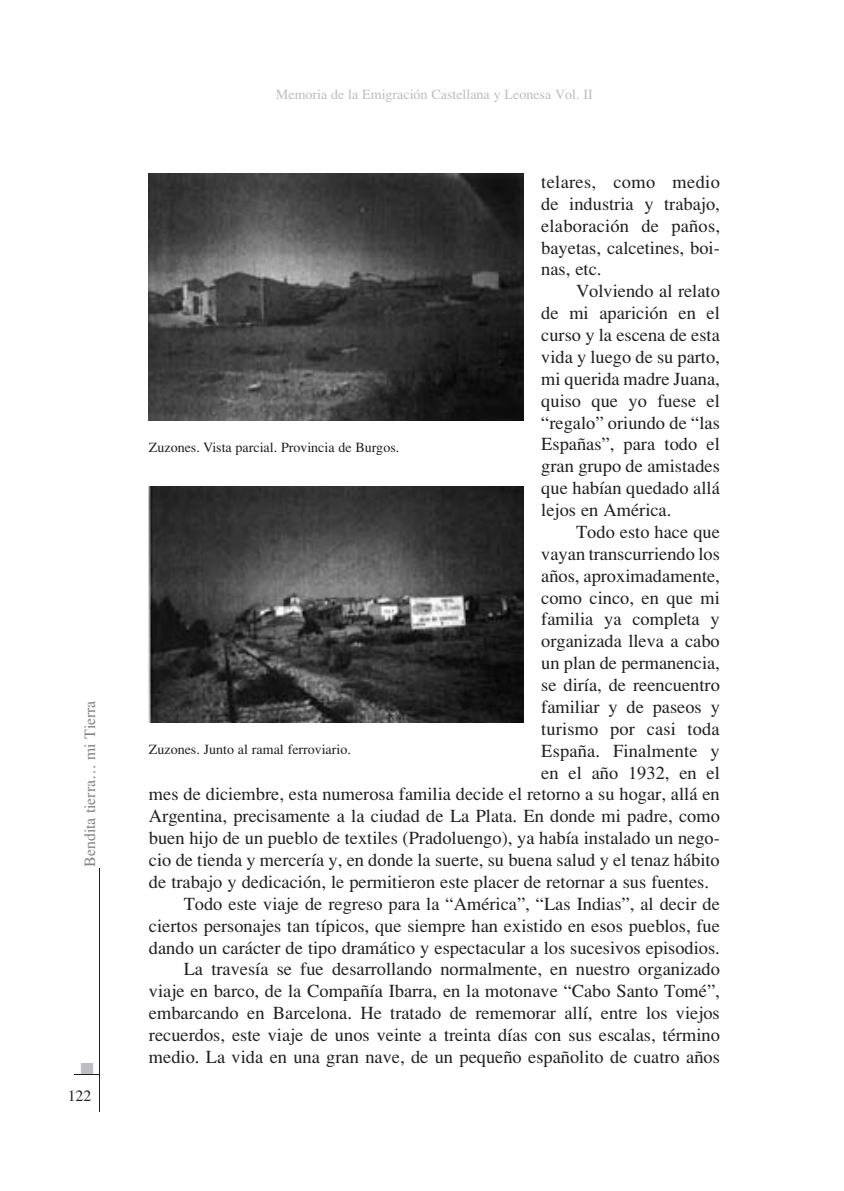
<style>
.page{position:relative;width:844px;height:1191px;background:#fff}
.page>*{position:absolute;margin:0;border:0;box-sizing:border-box;transform-origin:0 0}
.t1{font:18.38px/21.9px "Times";color:#231f20;text-align:justify}
.t2{font:17.5px "Zapf Dingbats ITC";color:#bcbdc0}
.t3{font:15.75px "Times";color:#808285}
.t4{font:15.75px "Times";color:#231f20}
.t5{font:14px "Times";color:#231f20}
.t6{font:14px "Times";color:#bcbdc0}
</style>
<div class="page">
<svg style="left:74px;top:1074px;width:25px;height:1px"></svg>
<hr style="left:99px;top:868px;width:1px;height:243px;background:#231f20">
<img style="left:149px;top:174px;width:374px;height:247px">
<img style="left:149px;top:486px;width:374px;height:237px">
<p class="t3" style="left:81px;top:866px;width:168px;rotate:-90deg">Bendita tierra… mi Tierra</p>
<p class="t2" style="left:80px;top:1060px;width:15px">■</p>
<p class="t4" style="left:68px;top:1087px;width:25px">122</p>
<p class="t6" style="left:276px;top:86px;width:318px">Memoria de la Emigración Castellana y Leonesa Vol. II</p>
<p class="t1" style="left:541px;top:171px;width:180px">telares, como medio de industria y trabajo, elaboración de paños, bayetas, calcetines, boi&shy;nas, etc.</p>
<p class="t1" style="left:541px;top:280px;width:180px;text-indent:35px">Volviendo al relato de mi aparición en el curso y la escena de esta vida y luego de su parto, mi querida madre Juana, quiso que yo fuese el “regalo” oriundo de “las Españas”, para todo el gran grupo de amistades que habían quedado allá lejos en América.</p>
<p class="t1" style="left:576px;top:521px;width:145px">Todo esto hace que</p>
<p class="t1" style="left:541px;top:542px;width:180px">vayan transcurriendo los</p>
<p class="t1" style="left:541px;top:564px;width:180px">años, aproximadamente,</p>
<p class="t1" style="left:541px;top:586px;width:180px">como cinco, en que mi</p>
<p class="t1" style="left:541px;top:608px;width:180px">familia ya completa y</p>
<p class="t1" style="left:541px;top:630px;width:180px">organizada lleva a cabo</p>
<p class="t1" style="left:541px;top:652px;width:180px">un plan de permanencia,</p>
<p class="t1" style="left:541px;top:674px;width:180px">se diría, de reencuentro</p>
<p class="t1" style="left:541px;top:696px;width:180px">familiar y de paseos y</p>
<p class="t1" style="left:541px;top:717px;width:180px">turismo por casi toda</p>
<p class="t1" style="left:541px;top:739px;width:180px">España. Finalmente y</p>
<p class="t1" style="left:541px;top:761px;width:180px">en el año 1932, en el</p>
<p class="t1" style="left:149px;top:783px;width:572px">mes de diciembre, esta numerosa familia decide el retorno a su hogar, allá en</p>
<p class="t1" style="left:149px;top:805px;width:572px">Argentina, precisamente a la ciudad de La Plata. En donde mi padre, como</p>
<p class="t1" style="left:149px;top:827px;width:572px">buen hijo de un pueblo de textiles (Pradoluengo), ya había instalado un nego-</p>
<p class="t1" style="left:149px;top:849px;width:572px">cio de tienda y mercería y, en donde la suerte, su buena salud y el tenaz hábito</p>
<p class="t1" style="left:149px;top:870px;width:561px">de trabajo y dedicación, le permitieron este placer de retornar a sus fuentes.</p>
<p class="t1" style="left:184px;top:892px;width:537px">Todo este viaje de regreso para la “América”, “Las Indias”, al decir de</p>
<p class="t1" style="left:149px;top:914px;width:572px">ciertos personajes tan típicos, que siempre han existido en esos pueblos, fue</p>
<p class="t1" style="left:149px;top:936px;width:572px">dando un carácter de tipo dramático y espectacular a los sucesivos episodios.</p>
<p class="t1" style="left:184px;top:958px;width:537px">La travesía se fue desarrollando normalmente, en nuestro organizado</p>
<p class="t1" style="left:149px;top:980px;width:572px">viaje en barco, de la Compañía Ibarra, en la motonave “Cabo Santo Tomé”,</p>
<p class="t1" style="left:149px;top:1002px;width:572px">embarcando en Barcelona. He tratado de rememorar allí, entre los viejos</p>
<p class="t1" style="left:149px;top:1024px;width:572px">recuerdos, este viaje de unos veinte a treinta días con sus escalas, término</p>
<p class="t1" style="left:149px;top:1045px;width:572px">medio. La vida en una gran nave, de un pequeño españolito de cuatro años</p>
<p class="t5" style="left:149px;top:439px;width:252px">Zuzones. Vista parcial. Provincia de Burgos.</p>
<p class="t5" style="left:149px;top:742px;width:203px">Zuzones. Junto al ramal ferroviario.</p>
</div>
